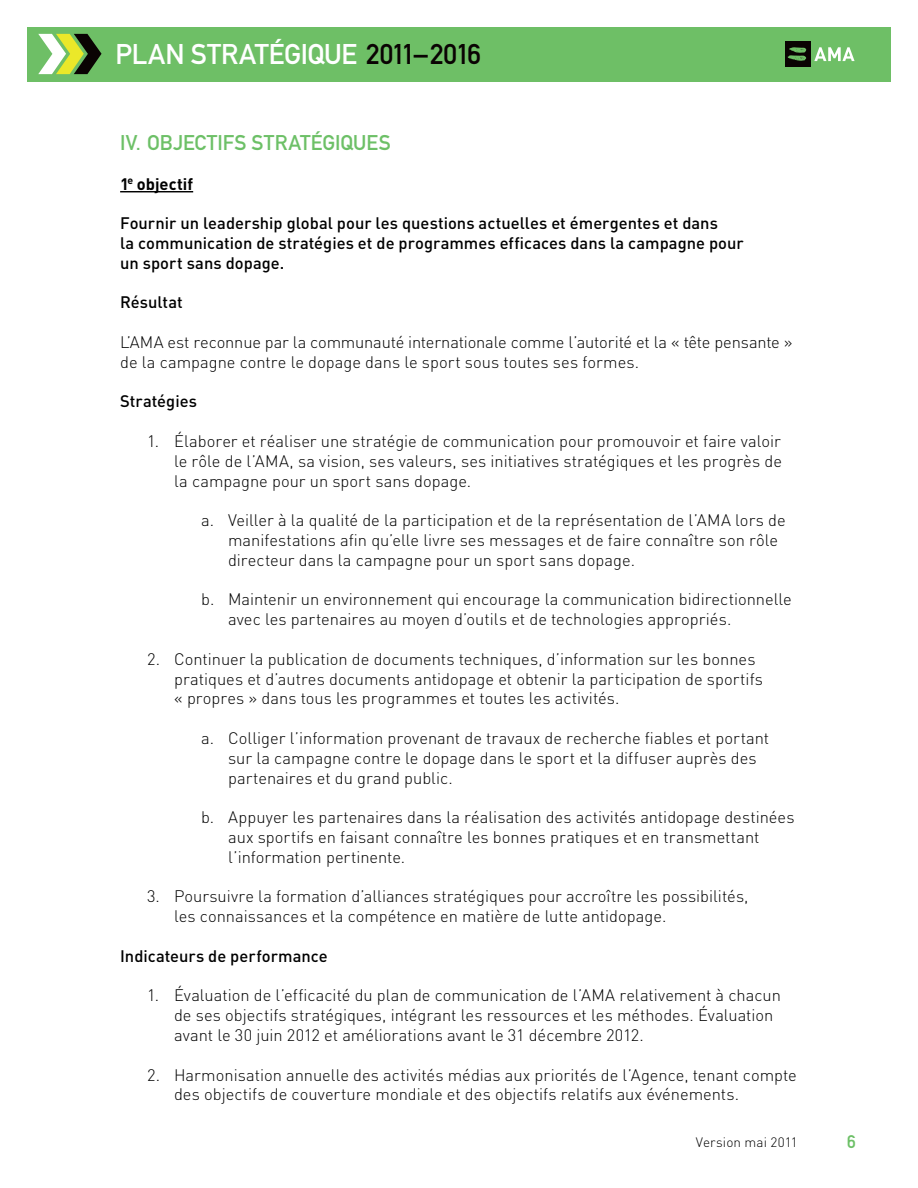
<style>
.page{position:relative;width:918px;height:1188px;background:#fff}
.page>*{position:absolute;margin:0;border:0;box-sizing:border-box;transform-origin:0 0}
.t1{font:28.05px "DIN Mittelschrift Alternate";letter-spacing:-.015em;color:#fff}
.t2{font:21px "DIN Mittelschrift Alternate";letter-spacing:.005em;color:#6dc067}
.t3{font:18px "DIN Mittelschrift Alternate";color:#6dc067}
.t4{font:300 16.5px/19.8px "DIN";color:#000}
.t5{font:500 16.5px/19.8px "DIN";color:#000}
.t6{font:700 16.5px "DIN";color:#000}
.t7{font:300 13.5px "DIN";letter-spacing:.01em;color:#000}
.t8{font:700 10.5px "DIN";color:#000}
.s1{color:#0a0303}
</style>
<div class="page">
<div style="left:27px;top:27px;width:864px;height:54px;background:#6ebf66"></div>
<svg style="left:38px;top:34px;width:64px;height:40px"></svg>
<div style="left:785px;top:41px;width:25px;height:26px;background:#0a0303"></div>
<svg style="left:788px;top:47px;width:18px;height:14px"></svg>
<svg style="left:814px;top:47px;width:41px;height:14px"></svg>
<hr style="left:120px;top:191px;width:73px;height:1px;background:#000">
<h1 class="t1" style="left:116px;top:38px;width:367px">PLAN STRATÉGIQUE <span class="s1">2011–2016</span></h1>
<p class="t2" style="left:120px;top:130px;width:272px">IV. OBJECTIFS STRATÉGIQUES</p>
<p class="t6" style="left:120px;top:173px;width:75px">1 objectif</p>
<p class="t5" style="left:120px;top:213px;width:625px">Fournir un leadership global pour les questions actuelles et émergentes et dans<br>la communication de stratégies et de programmes efficaces dans la campagne pour un sport sans dopage.</p>
<p class="t5" style="left:120px;top:292px;width:64px">Résultat</p>
<p class="t4" style="left:120px;top:331px;width:674px">L’AMA est reconnue par la communauté internationale comme l’autorité et la « tête pensante » de la campagne contre le dopage dans le sport sous toutes ses formes.</p>
<p class="t5" style="left:120px;top:391px;width:78px">Stratégies</p>
<p class="t4" style="left:174px;top:430px;width:609px;text-align:justify;text-indent:-27px">1. Élaborer et réaliser une stratégie de communication pour promouvoir et faire valoir le rôle de l’AMA, sa vision, ses valeurs, ses initiatives stratégiques et les progrès de la campagne pour un sport sans dopage.</p>
<p class="t4" style="left:228px;top:510px;width:559px;text-indent:-27px">a. Veiller à la qualité de la participation et de la représentation de l’AMA lors de manifestations afin qu’elle livre ses messages et de faire connaître son rôle directeur dans la campagne pour un sport sans dopage.</p>
<p class="t4" style="left:228px;top:589px;width:565px;text-indent:-27px">b. Maintenir un environnement qui encourage la communication bidirectionnelle avec les partenaires au moyen d’outils et de technologies appropriés.</p>
<p class="t4" style="left:174px;top:648px;width:590px;text-indent:-27px">2. Continuer la publication de documents techniques, d’information sur les bonnes pratiques et d’autres documents antidopage et obtenir la participation de sportifs « propres » dans tous les programmes et toutes les activités.</p>
<p class="t4" style="left:228px;top:727px;width:543px;text-indent:-27px">a. Colliger l’information provenant de travaux de recherche fiables et portant sur la campagne contre le dopage dans le sport et la diffuser auprès des partenaires et du grand public.</p>
<p class="t4" style="left:228px;top:807px;width:568px;text-indent:-27px">b. Appuyer les partenaires dans la réalisation des activités antidopage destinées aux sportifs en faisant connaître les bonnes pratiques et en transmettant l’information pertinente.</p>
<p class="t4" style="left:174px;top:886px;width:576px;text-indent:-27px">3. Poursuivre la formation d’alliances stratégiques pour accroître les possibilités, les connaissances et la compétence en matière de lutte antidopage.</p>
<p class="t5" style="left:120px;top:945px;width:209px">Indicateurs de performance</p>
<p class="t4" style="left:174px;top:985px;width:608px;text-indent:-27px">1. Évaluation de l’efficacité du plan de communication de l’AMA relativement à chacun de ses objectifs stratégiques, intégrant les ressources et les méthodes. Évaluation avant le 30 juin 2012 et améliorations avant le 31 décembre 2012.</p>
<p class="t4" style="left:174px;top:1064px;width:624px;text-indent:-27px">2. Harmonisation annuelle des activités médias aux priorités de l’Agence, tenant compte des objectifs de couverture mondiale et des objectifs relatifs aux événements.</p>
<p class="t8" style="left:128px;top:173px;width:7px">e</p>
<p class="t7" style="left:696px;top:1133px;width:103px">Version mai 2011</p>
<p class="t3" style="left:847px;top:1131px;width:10px">6</p>
</div>
